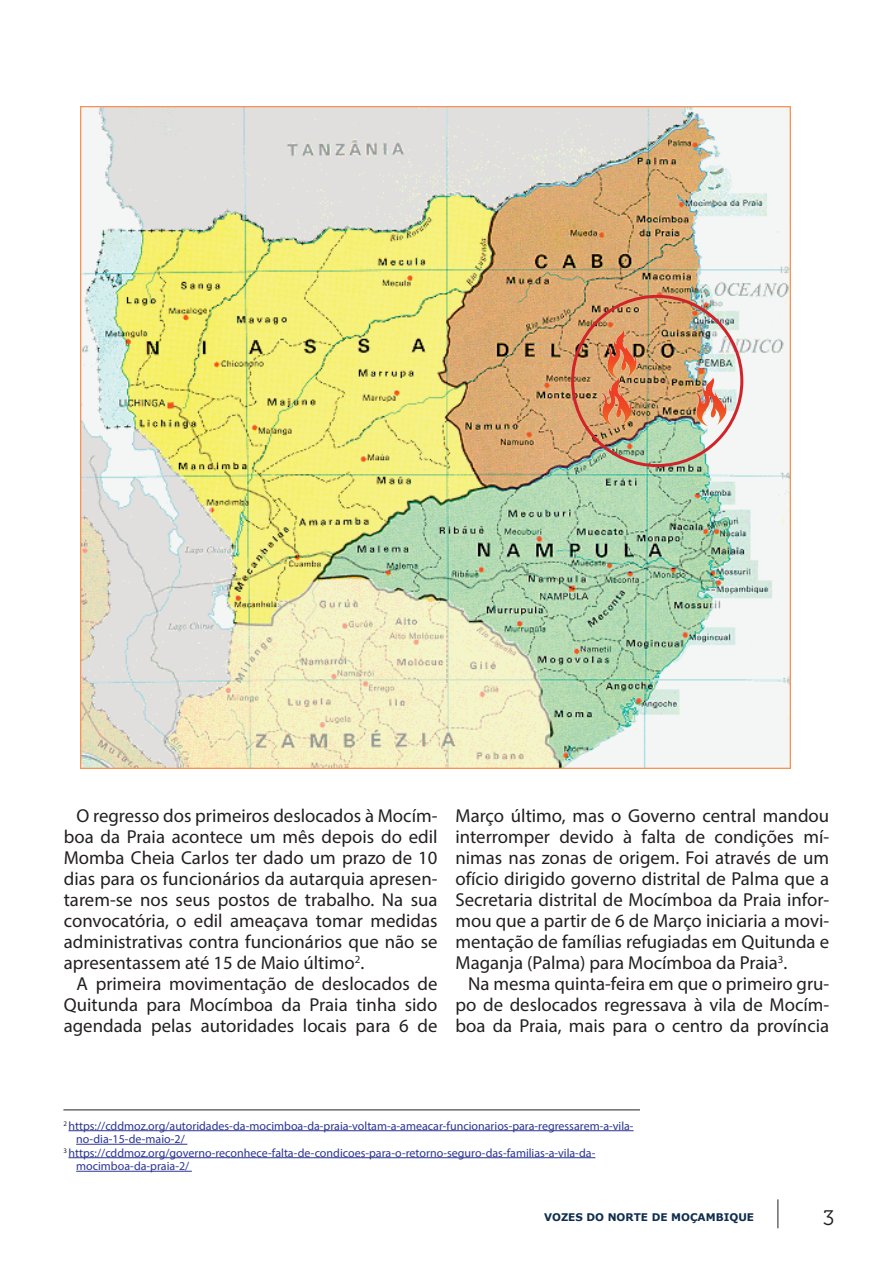
<style>
.page{position:relative;width:893px;height:1263px;background:#fff}
.page>*{position:absolute;margin:0;border:0;box-sizing:border-box;transform-origin:0 0}
.t1{font:21px "Museo 300";color:#231f20}
.t2{font:18.75px/21px "Myriad Pro";color:#231f20;text-align:justify}
.t3{font:12px "Myriad Pro";color:#2c3594}
.t4{font:700 10.5px "Verdana";color:#102d4e}
</style>
<div class="page">
<svg style="left:778px;top:1199px;width:1px;height:29px"></svg>
<img style="left:81px;top:106px;width:709px;height:663px">
<hr style="left:68px;top:1130px;width:566px;height:1px;background:#2c3594">
<hr style="left:76px;top:1144px;width:111px;height:1px;background:#2c3594">
<hr style="left:68px;top:1157px;width:527px;height:1px;background:#2c3594">
<hr style="left:76px;top:1171px;width:116px;height:1px;background:#2c3594">
<hr style="left:63px;top:1110px;width:577px;height:1px;background:#231f20">
<img style="left:599px;top:377px;width:33px;height:51px">
<img style="left:694px;top:377px;width:33px;height:51px">
<img style="left:604px;top:330px;width:34px;height:51px">
<p class="t2" style="left:64px;top:805px;width:375px;text-indent:13px">O regresso dos primeiros deslocados à Mocím&shy;boa da Praia acontece um mês depois do edil Momba Cheia Carlos ter dado um prazo de 10 dias para os funcionários da autarquia apresen&shy;tarem-se nos seus postos de trabalho. Na sua convocatória, o edil ameaçava tomar medidas administrativas contra funcionários que não se apresentassem até 15 de Maio último<sup>2</sup>.</p>
<p class="t2" style="left:64px;top:973px;width:375px;text-indent:13px">A primeira movimentação de deslocados de Quitunda para Mocímboa da Praia tinha sido agendada pelas autoridades locais para 6 de</p>
<p class="t2" style="left:455px;top:805px;width:375px">Março último, mas o Governo central mandou interromper devido à falta de condições mí&shy;nimas nas zonas de origem. Foi através de um ofício dirigido governo distrital de Palma que a Secretaria distrital de Mocímboa da Praia infor&shy;mou que a partir de 6 de Março iniciaria a movi&shy;mentação de famílias refugiadas em Quitunda e Maganja (Palma) para Mocímboa da Praia<sup>3</sup>.</p>
<p class="t2" style="left:455px;top:973px;width:375px;text-indent:13px">Na mesma quinta-feira em que o primeiro gru&shy;po de deslocados regressava à vila de Mocím&shy;boa da Praia, mais para o centro da província</p>
<p class="t3" style="left:63px;top:1118px;width:572px"><sup>2</sup> https://cddmoz.org/autoridades-da-mocimboa-da-praia-voltam-a-ameacar-funcionarios-para-regressarem-a-vila-</p>
<p class="t3" style="left:76px;top:1131px;width:110px">no-dia-15-de-maio-2/</p>
<p class="t3" style="left:63px;top:1145px;width:533px"><sup>3</sup> https://cddmoz.org/governo-reconhece-falta-de-condicoes-para-o-retorno-seguro-das-familias-a-vila-da-</p>
<p class="t3" style="left:76px;top:1158px;width:115px">mocimboa-da-praia-2/</p>
<p class="t4" style="left:544px;top:1211px;width:212px">VOZES DO NORTE DE MOÇAMBIQUE</p>
<p class="t1" style="left:823px;top:1206px;width:13px">3</p>
</div>
